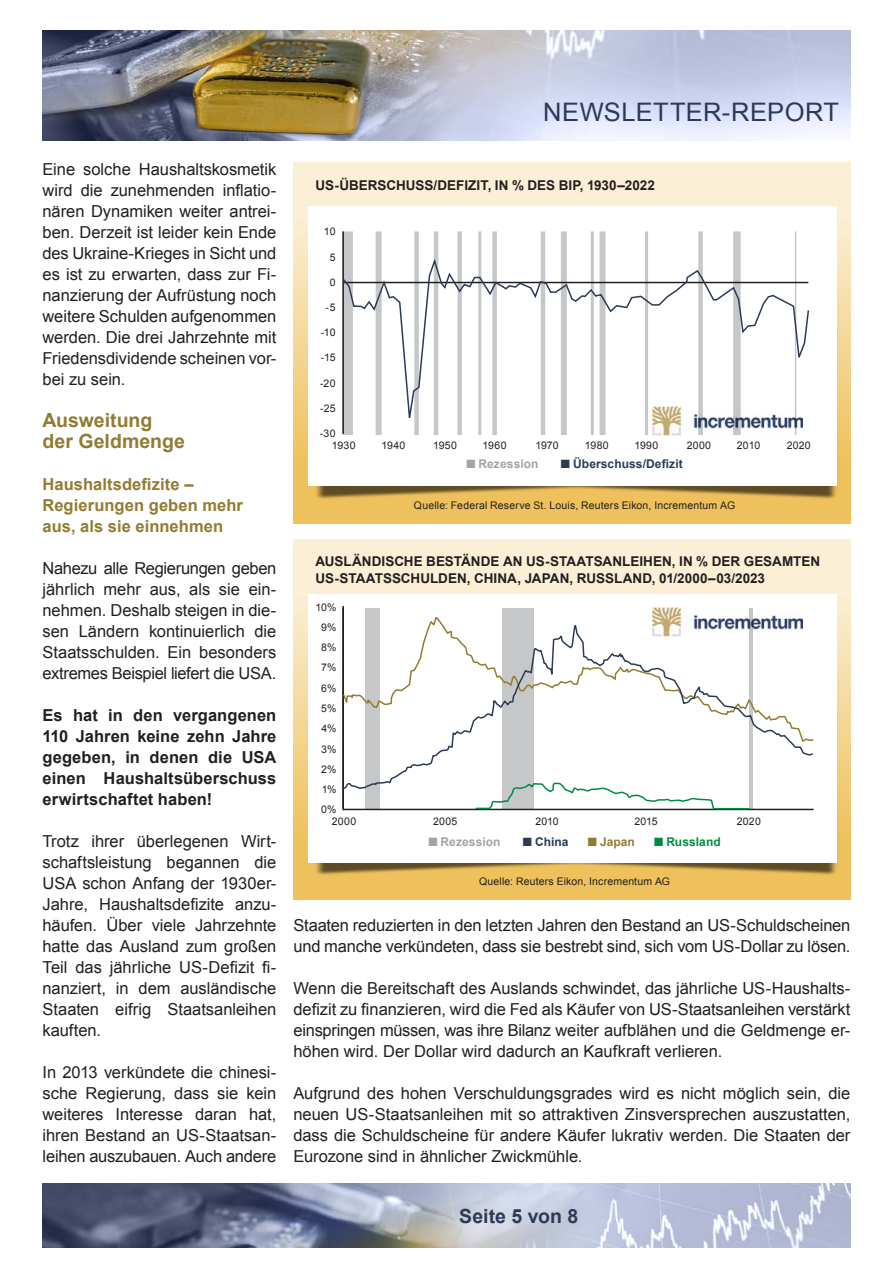
<style>
.page{position:relative;width:893px;height:1263px;background:#fff}
.page>*{position:absolute;margin:0;border:0;box-sizing:border-box;transform-origin:0 0}
.t1{font:25.5px "Arial";letter-spacing:.015em;color:#2b3a56}
.t2{font:700 19.5px/21px "Arial";color:#927c32}
.t3{font:700 19.5px "Arial";color:#2b3a56}
.t4{font:16.5px/21px "Arial";letter-spacing:-.005em;color:#231f20;text-align:justify}
.t5{font:700 16.5px/21px "Arial";letter-spacing:.005em;color:#231f20;text-align:justify}
.t6{font:700 16.5px/21px "Arial";letter-spacing:.005em;color:#927c32}
.t7{font:700 13.5px/16.5px "Arial";color:#231f20}
.t8{font:700 12px "Arial";letter-spacing:.005em;color:#2b3a56}
.t9{font:700 12px "Arial";letter-spacing:.01em;color:#a3a4a8}
.t10{font:700 12px "Arial";letter-spacing:.005em;color:#008b43}
.t11{font:700 12px "Arial";letter-spacing:.01em;color:#927c32}
.t12{font:10.5px/20.2px "Arial";letter-spacing:.015em;color:#231f20}
</style>
<div class="page">
<img style="left:43px;top:31px;width:807px;height:109px">
<img style="left:43px;top:1183px;width:807px;height:64px">
<svg style="left:293px;top:163px;width:557px;height:360px;background:#f6dfab"></svg>
<img style="left:308px;top:284px;width:534px;height:220px">
<div style="left:308px;top:206px;width:529px;height:280px;background:#fff"></div>
<div style="left:342px;top:231px;width:11px;height:204px;background:#c6c7c9"></div>
<hr style="left:342px;top:231px;width:2px;height:203px;background:#231f20">
<div style="left:376px;top:231px;width:6px;height:204px;background:#c6c7c9"></div>
<div style="left:414px;top:231px;width:5px;height:204px;background:#c6c7c9"></div>
<hr style="left:434px;top:231px;width:4px;height:204px;background:#c6c7c9">
<div style="left:457px;top:231px;width:5px;height:204px;background:#c6c7c9"></div>
<hr style="left:478px;top:231px;width:3px;height:204px;background:#c6c7c9">
<div style="left:492px;top:231px;width:5px;height:204px;background:#c6c7c9"></div>
<hr style="left:541px;top:231px;width:4px;height:204px;background:#c6c7c9">
<div style="left:561px;top:231px;width:6px;height:204px;background:#c6c7c9"></div>
<hr style="left:591px;top:231px;width:3px;height:204px;background:#c6c7c9">
<div style="left:599px;top:231px;width:6px;height:204px;background:#c6c7c9"></div>
<hr style="left:645px;top:231px;width:3px;height:204px;background:#c6c7c9">
<div style="left:698px;top:231px;width:5px;height:204px;background:#c6c7c9"></div>
<div style="left:733px;top:231px;width:8px;height:204px;background:#c6c7c9"></div>
<hr style="left:795px;top:231px;width:1px;height:204px;background:#c6c7c9">
<img style="left:653px;top:430px;width:144px;height:7px">
<svg style="left:342px;top:256px;width:467px;height:174px"></svg>
<svg style="left:293px;top:539px;width:557px;height:360px;background:#f7e1b2"></svg>
<img style="left:308px;top:660px;width:534px;height:221px">
<div style="left:308px;top:594px;width:529px;height:268px;background:#fff"></div>
<hr style="left:749px;top:608px;width:4px;height:201px;background:#c6c7c9">
<hr style="left:342px;top:608px;width:2px;height:202px;background:#231f20">
<img style="left:653px;top:606px;width:29px;height:4px">
<div style="left:365px;top:608px;width:15px;height:201px;background:#c6c7c9"></div>
<hr style="left:342px;top:606px;width:2px;height:202px;background:#231f20">
<hr style="left:343px;top:809px;width:471px;height:1px;background:#231f20">
<svg style="left:342px;top:610px;width:461px;height:13px"></svg>
<svg style="left:475px;top:790px;width:275px;height:20px"></svg>
<svg style="left:341px;top:623px;width:473px;height:167px"></svg>
<p class="t4" style="left:43px;top:159px;width:235px">Eine solche Haushaltskosmetik wird die zunehmenden inflatio&shy;nären Dynamiken weiter antrei&shy;ben. Derzeit ist leider kein Ende des Ukraine-Krieges in Sicht und es ist zu erwarten, dass zur Fi&shy;nanzierung der Aufrüstung noch weitere Schulden aufgenommen werden. Die drei Jahrzehnte mit Friedensdividende scheinen vor&shy;bei zu sein.</p>
<p class="t2" style="left:43px;top:410px;width:144px">Ausweitung der Geldmenge</p>
<p class="t6" style="left:43px;top:474px;width:202px">Haushaltsdefizite –<br>Regierungen geben mehr aus, als sie einnehmen</p>
<p class="t4" style="left:43px;top:558px;width:235px">Nahezu alle Regierungen geben jährlich mehr aus, als sie ein&shy;nehmen. Deshalb steigen in die&shy;sen Ländern kontinuierlich die Staatsschulden. Ein besonders extremes Beispiel liefert die USA.</p>
<p class="t5" style="left:43px;top:705px;width:235px">Es hat in den vergangenen 110 Jahren keine zehn Jahre gegeben, in denen die USA einen Haushaltsüberschuss erwirtschaftet haben!</p>
<p class="t4" style="left:43px;top:831px;width:235px">Trotz ihrer überlegenen Wirt&shy;schaftsleistung begannen die USA schon Anfang der 1930er-Jahre, Haushaltsdefizite anzu&shy;häufen. Über viele Jahrzehnte hatte das Ausland zum großen Teil das jährliche US-Defizit fi&shy;nanziert, in dem ausländische Staaten eifrig Staatsanleihen kauften.</p>
<p class="t4" style="left:43px;top:1062px;width:235px">In 2013 verkündete die chinesi&shy;sche Regierung, dass sie kein weiteres Interesse daran hat, ihren Bestand an US-Staatsan&shy;leihen auszubauen. Auch andere</p>
<h1 class="t1" style="left:543px;top:95px;width:297px">NEWSLETTER-REPORT</h1>
<p class="t7" style="left:315px;top:178px;width:341px">US-ÜBERSCHUSS/DEFIZIT, IN % DES BIP, 1930–2022</p>
<p class="t12" style="left:324px;top:222px;width:13px">10</p>
<p class="t12" style="left:330px;top:247px;width:7px">5</p>
<p class="t12" style="left:330px;top:272px;width:7px">0</p>
<p class="t12" style="left:326px;top:297px;width:11px">-5</p>
<p class="t12" style="left:321px;top:323px;width:16px">-10</p>
<p class="t12" style="left:321px;top:348px;width:16px">-15</p>
<p class="t12" style="left:320px;top:373px;width:17px">-20</p>
<p class="t12" style="left:320px;top:398px;width:17px">-25</p>
<p class="t12" style="left:332px;top:427px;width:25px;line-height:12px;text-indent:-12px">-30<br>1930</p>
<p class="t12" style="left:381px;top:435px;width:25px">1940</p>
<p class="t12" style="left:433px;top:435px;width:25px">1950</p>
<p class="t12" style="left:483px;top:435px;width:25px">1960</p>
<p class="t12" style="left:535px;top:435px;width:25px">1970</p>
<p class="t12" style="left:585px;top:435px;width:25px">1980</p>
<p class="t12" style="left:634px;top:435px;width:25px">1990</p>
<p class="t12" style="left:687px;top:435px;width:26px">2000</p>
<p class="t12" style="left:737px;top:435px;width:25px">2010</p>
<p class="t12" style="left:787px;top:435px;width:25px">2020</p>
<p class="t9" style="left:466px;top:456px;width:74px">■ Rezession</p>
<p class="t8" style="left:561px;top:456px;width:123px">■ Überschuss/Defizit</p>
<p class="t12" style="left:414px;top:495px;width:323px">Quelle: Federal Reserve St. Louis, Reuters Eikon, Incrementum AG</p>
<p class="t7" style="left:315px;top:554px;width:506px">AUSLÄNDISCHE BESTÄNDE AN US-STAATSANLEIHEN, IN % DER GESAMTEN<br>US-STAATSSCHULDEN, CHINA, JAPAN, RUSSLAND, 01/2000–03/2023</p>
<p class="t12" style="left:321px;top:597px;width:17px;text-align:justify;text-indent:-6px">10% 9% 8% 7% 6% 5% 4% 3% 2% 1% 0%</p>
<p class="t12" style="left:332px;top:812px;width:26px">2000</p>
<p class="t12" style="left:433px;top:812px;width:26px">2005</p>
<p class="t12" style="left:535px;top:812px;width:25px">2010</p>
<p class="t12" style="left:634px;top:812px;width:25px">2015</p>
<p class="t12" style="left:737px;top:812px;width:25px">2020</p>
<p class="t9" style="left:428px;top:834px;width:74px">■ Rezession</p>
<p class="t8" style="left:523px;top:834px;width:47px">■ China</p>
<p class="t11" style="left:588px;top:834px;width:49px">■ Japan</p>
<p class="t10" style="left:654px;top:834px;width:68px">■ Russland</p>
<p class="t12" style="left:479px;top:871px;width:193px">Quelle: Reuters Eikon, Incrementum AG</p>
<p class="t4" style="left:293px;top:914px;width:559px">Staaten reduzierten in den letzten Jahren den Bestand an US-Schuldscheinen und manche verkündeten, dass sie bestrebt sind, sich vom US-Dollar zu lösen.</p>
<p class="t4" style="left:293px;top:977px;width:559px">Wenn die Bereitschaft des Auslands schwindet, das jährliche US-Haushalts&shy;defizit zu finanzieren, wird die Fed als Käufer von US-Staatsanleihen verstärkt einspringen müssen, was ihre Bilanz weiter aufblähen und die Geldmenge er&shy;höhen wird. Der Dollar wird dadurch an Kaufkraft verlieren.</p>
<p class="t4" style="left:293px;top:1082px;width:559px">Aufgrund des hohen Verschuldungsgrades wird es nicht möglich sein, die neuen US-Staatsanleihen mit so attraktiven Zinsversprechen auszustatten, dass die Schuldscheine für andere Käufer lukrativ werden. Die Staaten der Eurozone sind in ähnlicher Zwickmühle.</p>
<p class="t3" style="left:459px;top:1203px;width:120px">Seite 5 von 8</p>
</div>
